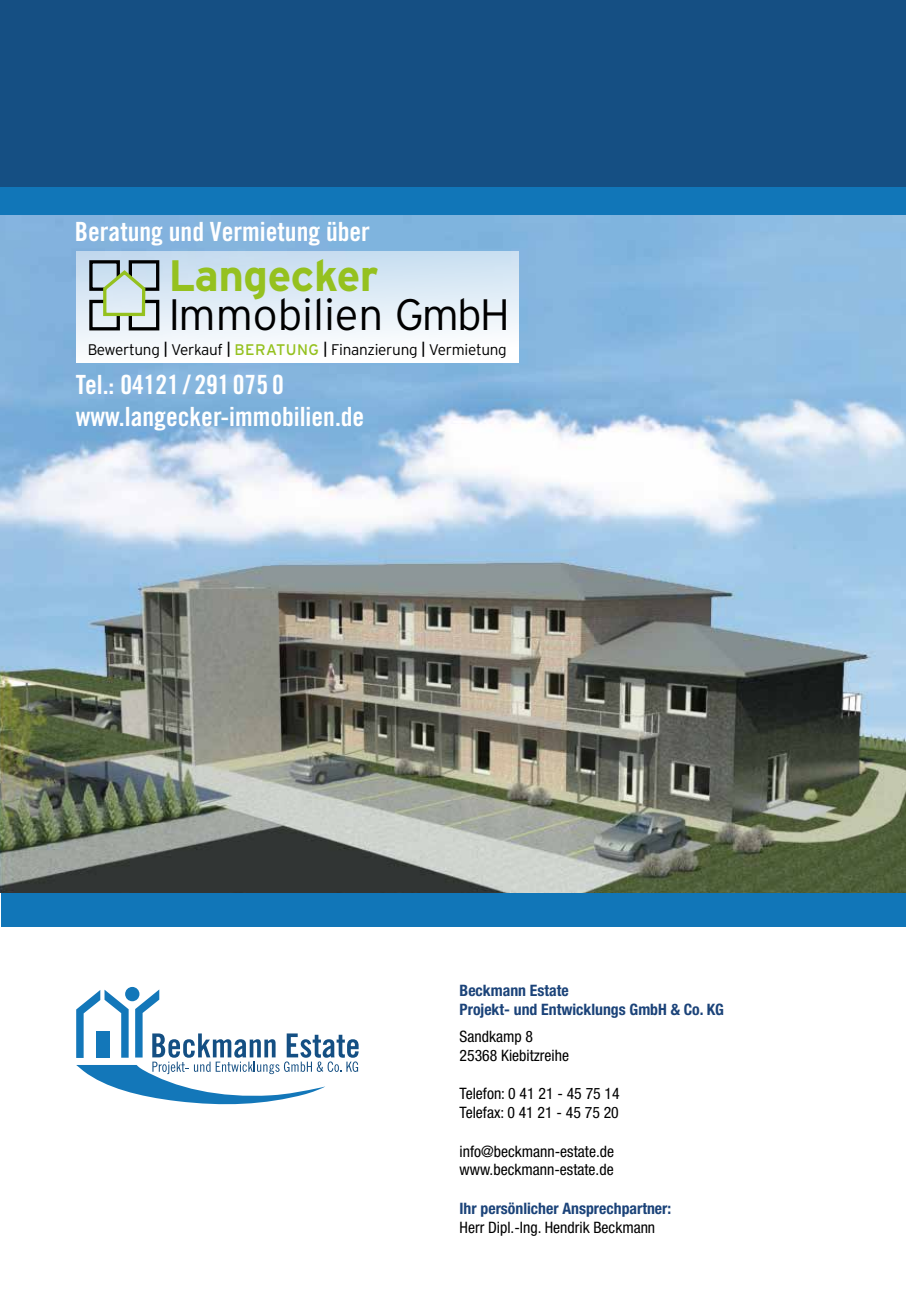
<style>
.page{position:relative;width:906px;height:1289px;background:#fff}
.page>*{position:absolute;margin:0;border:0;box-sizing:border-box;transform-origin:0 0}
.t1{font:300 43.95px "Interstate";color:#000}
.t2{font:700 43.95px "Interstate";letter-spacing:-.01em;color:#95c11f}
.t3{font:26.4px/31.8px "Trade Gothic Bold Cond Twenty";color:#fff}
.t4{font:condensed 15.75px/18.9px "Helvetica Neue LT Std";color:#000}
.t5{font:700 condensed 15.75px/18.9px "Helvetica Neue LT Std";color:#1b4379}
.t6{font:300 15.3px "Interstate";letter-spacing:-.02em;color:#000}
.s1{font-weight:400}
.s2{font-weight:400;color:#95c11f}
</style>
<div class="page">
<div style="left:1px;top:887px;width:905px;height:40px;background:#1176b8"></div>
<div style="left:0;top:0;width:906px;height:213px;background:#154f83"></div>
<div style="left:0;top:187px;width:906px;height:34px;background:#1176b8"></div>
<svg style="left:125px;top:986px;width:14px;height:15px"></svg>
<svg style="left:76px;top:989px;width:282px;height:115px"></svg>
<img style="left:0;top:216px;width:906px;height:676px">
<div style="left:76px;top:251px;width:443px;height:111px;background:linear-gradient(to bottom,#c6dcef,#fff)"></div>
<svg style="left:88px;top:258px;width:73px;height:74px;background:#a8b6b2"></svg>
<h2 class="t3" style="left:75px;top:215px;width:297px">Beratung und Vermietung über</h2>
<h1 class="t2" style="left:169px;top:251px;width:212px">Langecker</h1>
<h1 class="t1" style="left:169px;top:290px;width:343px">Immobilien GmbH</h1>
<p class="t6" style="left:88px;top:341px;width:421px">Bewertung <span class="s1">|</span> Verkauf <span class="s1">|</span> <span class="s2">BERATUNG</span> <span class="s1">|</span> Finanzierung <span class="s1">|</span> Vermietung</p>
<h2 class="t3" style="left:76px;top:368px;width:290px">Tel.: 04121 / 291 075 0 www.langecker-immobilien.de</h2>
<p class="t5" style="left:459px;top:981px;width:266px">Beckmann Estate<br>Projekt- und Entwicklungs GmbH &amp; Co. KG</p>
<p class="t4" style="left:459px;top:1027px;width:111px">Sandkamp 8<br>25368 Kiebitzreihe</p>
<p class="t4" style="left:459px;top:1083px;width:162px">Telefon: 0 41 21 - 45 75 14<br>Telefax: 0 41 21 - 45 75 20</p>
<p class="t4" style="left:459px;top:1141px;width:156px">info@beckmann-estate.de www.beckmann-estate.de</p>
<p class="t5" style="left:459px;top:1198px;width:213px">Ihr persönlicher Ansprechpartner:</p>
<p class="t4" style="left:459px;top:1217px;width:197px">Herr Dipl.-Ing. Hendrik Beckmann</p>
</div>
